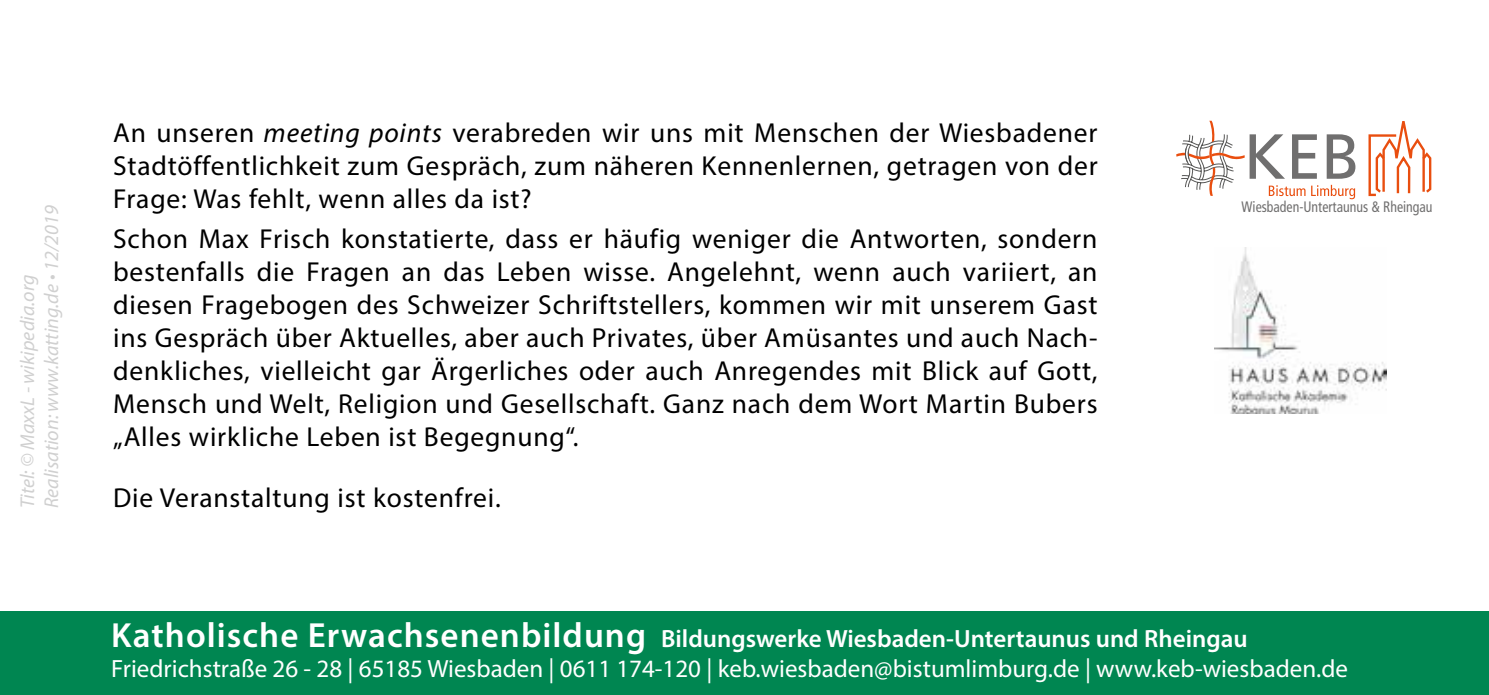
<style>
.page{position:relative;width:1489px;height:695px;background:#fff}
.page>*{position:absolute;margin:0;border:0;box-sizing:border-box;transform-origin:0 0}
.t1{font:27.5px/33px "Myriad Pro";letter-spacing:.03em;color:#000;text-align:justify}
.t2{font:25px/30px "Myriad Pro";color:#fff}
.t3{font:italic 20px/24px "Myriad Pro";color:#d0d0d0}
.t4{font:condensed 15.25px "Frutiger";color:#706f6f;scale:.91 1}
.s1{font-style:italic}
.s2{font-weight:600;font-size:35px}
.s3{font-weight:600}
</style>
<div class="page">
<img style="left:1214px;top:248px;width:172px;height:165px">
<div style="left:0;top:611px;width:1488px;height:83px;background:#008651"></div>
<svg style="left:1368px;top:121px;width:63px;height:75px"></svg>
<svg style="left:1176px;top:121px;width:179px;height:78px"></svg>
<p class="t1" style="left:113px;top:115px;width:986px">An unseren <span class="s1">meeting points</span> verabreden wir uns mit Menschen der Wiesbadener Stadtöffentlichkeit zum Gespräch, zum näheren Kennenlernen, getragen von der Frage: Was fehlt, wenn alles da ist?</p>
<p class="t1" style="left:113px;top:221px;width:985px">Schon Max Frisch konstatierte, dass er häufig weniger die Antworten, sondern bestenfalls die Fragen an das Leben wisse. Angelehnt, wenn auch variiert, an diesen Fragebogen des Schweizer Schriftstellers, kommen wir mit unserem Gast ins Gespräch über Aktuelles, aber auch Privates, über Amüsantes und auch Nach&shy;denkliches, vielleicht gar Ärgerliches oder auch Anregendes mit Blick auf Gott, Mensch und Welt, Religion und Gesellschaft. Ganz nach dem Wort Martin Bubers „Alles wirkliche Leben ist Begegnung“.</p>
<p class="t1" style="left:113px;top:481px;width:389px">Die Veranstaltung ist kostenfrei.</p>
<p class="t3" style="left:15px;top:508px;width:304px;rotate:-90deg">Titel: © MaxxL - wikipedia.org<br>Realisation: www.katting.de • 12/2019</p>
<p class="t4" style="left:1241px;top:198px;width:211px">Wiesbaden-Untertaunus &amp; Rheingau</p>
<p class="t2" style="left:111px;top:623px;width:1238px"><span class="s2">Katholische Erwachsenenbildung</span> <span class="s3">Bildungswerke Wiesbaden-Untertaunus und Rheingau<br></span>Friedrichstraße 26 - 28 | 65185 Wiesbaden | 0611 174-120 | keb.wiesbaden@bistumlimburg.de | www.keb-wiesbaden.de</p>
</div>
